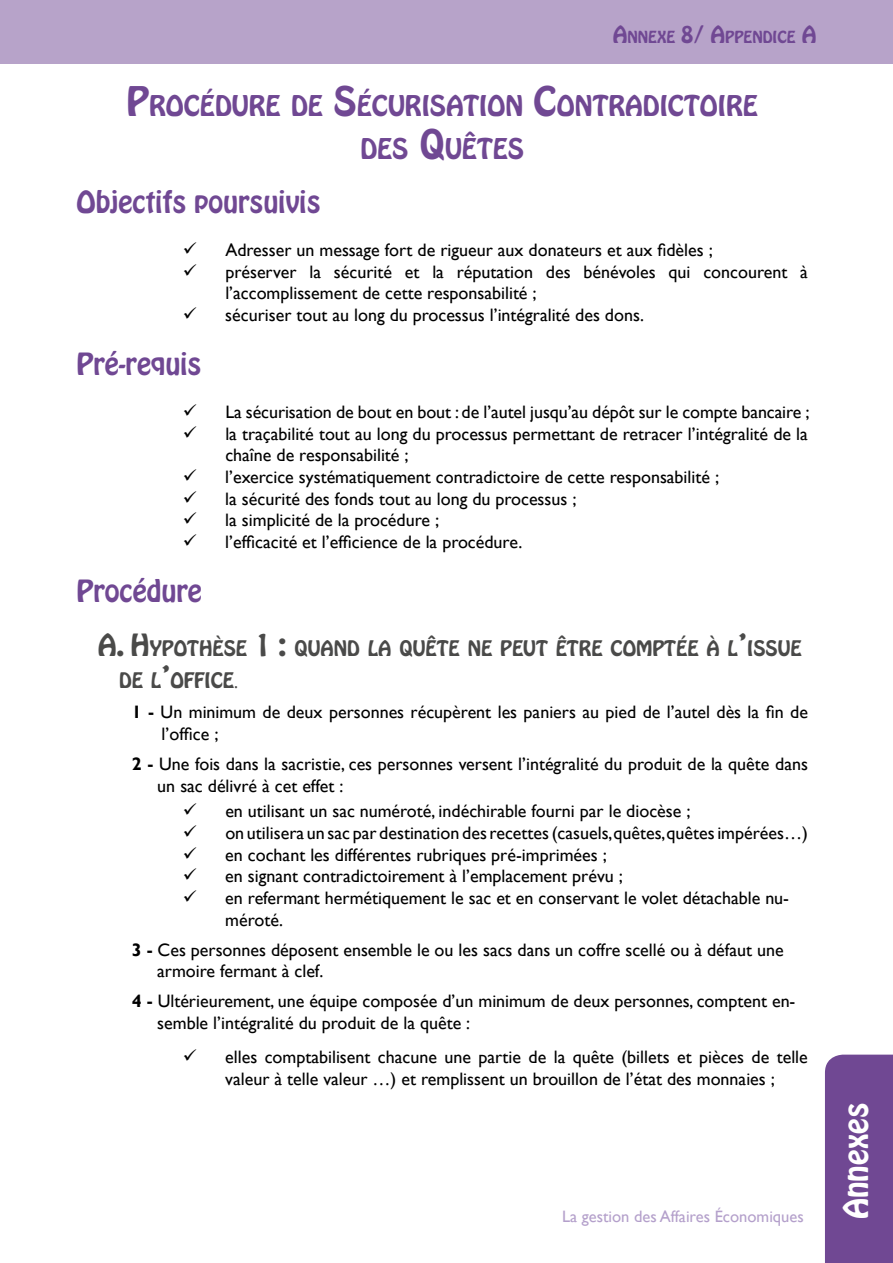
<style>
.page{position:relative;width:893px;height:1263px;background:#fff}
.page>*{position:absolute;margin:0;border:0;box-sizing:border-box;transform-origin:0 0}
.t1{font:30px "Hobo Std";color:#fff}
.t2{font:27px "Hobo Std";color:#704893}
.t3{font:25.2px/43.2px "Hobo Std";color:#704893;text-align:center}
.t4{font:18.9px/32.4px "Hobo Std";color:#4a4a49}
.t5{font:18px/21.6px "Gill Sans";color:#000}
.t6{font:16.5px "Gill Sans";color:#b4a0cb}
.t7{font:14.7px "Hobo Std";color:#704893}
.s1{font-size:21px}
.s2{font-size:36px}
.s3{font-size:27px}
.s4{font-family:"Gill Sans";font-size:18px}
.s5{font-weight:700}
</style>
<div class="page">
<div style="left:0;top:0;width:893px;height:64px;background:#b7a3c9"></div>
<div style="left:825px;top:1054px;width:68px;height:209px;background:#704893"></div>
<p class="t7" style="left:613px;top:27px;width:204px"><span class="s1">A</span>NNEXE <span class="s1">8/ A</span>PPENDICE <span class="s1">A</span></p>
<h3 class="t3" style="left:127px;top:84px;width:633px"><span class="s2">P</span>ROCÉDURE DE <span class="s2">S</span>ÉCURISATION <span class="s2">C</span>ONTRADICTOIRE<br>DES <span class="s2">Q</span>UÊTES</h3>
<h2 class="t2" style="left:77px;top:183px;width:246px">Objectifs poursuivis</h2>
<p class="t5" style="left:225px;top:240px;width:584px">Adresser un message fort de rigueur aux donateurs et aux fidèles ;<br>préserver la sécurité et la réputation des bénévoles qui concourent à l’accomplissement de cette responsabilité ;<br>sécuriser tout au long du processus l’intégralité des dons.</p>
<h2 class="t2" style="left:77px;top:345px;width:126px">Pré-requis</h2>
<p class="t5" style="left:225px;top:402px;width:586px">La sécurisation de bout en bout : de l’autel jusqu’au dépôt sur le compte bancaire ; la traçabilité tout au long du processus permettant de retracer l’intégralité de la chaîne de responsabilité ;<br>l’exercice systématiquement contradictoire de cette responsabilité ;<br>la sécurité des fonds tout au long du processus ;<br>la simplicité de la procédure ;<br>l’efficacité et l’efficience de la procédure.</p>
<h2 class="t2" style="left:77px;top:572px;width:127px">Procédure</h2>
<p class="t4" style="left:119px;top:632px;width:684px;text-indent:-21px"><span class="s3">A. H</span>YPOTHÈSE <span class="s3">1 :</span> QUAND LA QUÊTE NE PEUT ÊTRE COMPTÉE À L<span class="s3">’</span>ISSUE<br>DE L<span class="s3">’</span>OFFICE<span class="s4">.</span></p>
<p class="t5" style="left:162px;top:702px;width:648px;text-indent:-30px"><span class="s5">1 -</span> Un minimum de deux personnes récupèrent les paniers au pied de l’autel dès la fin de l’office ;</p>
<p class="t5" style="left:157px;top:753px;width:652px;text-indent:-26px"><span class="s5">2 -</span> Une fois dans la sacristie, ces personnes versent l’intégralité du produit de la quête dans un sac délivré à cet effet :</p>
<p class="t5" style="left:225px;top:801px;width:584px">en utilisant un sac numéroté, indéchirable fourni par le diocèse ;<br>on utilisera un sac par destination des recettes (casuels,quêtes,quêtes impérées…) en cochant les différentes rubriques pré-imprimées ;<br>en signant contradictoirement à l’emplacement prévu ;<br>en refermant hermétiquement le sac et en conservant le volet détachable nu&shy;méroté.</p>
<p class="t5" style="left:157px;top:939px;width:628px;text-indent:-26px"><span class="s5">3 -</span> Ces personnes déposent ensemble le ou les sacs dans un coffre scellé ou à défaut une armoire fermant à clef.</p>
<p class="t5" style="left:157px;top:991px;width:640px;text-indent:-26px"><span class="s5">4 -</span> Ultérieurement, une équipe composée d’un minimum de deux personnes, comptent en&shy;semble l’intégralité du produit de la quête :</p>
<p class="t5" style="left:225px;top:1047px;width:584px">elles comptabilisent chacune une partie de la quête (billets et pièces de telle valeur à telle valeur …) et remplissent un brouillon de l’état des monnaies ;</p>
<p class="t6" style="left:562px;top:1207px;width:243px">La gestion des Affaires Économiques</p>
<h1 class="t1" style="left:835px;top:1219px;width:118px;rotate:-90deg">Annexes</h1>
</div>
